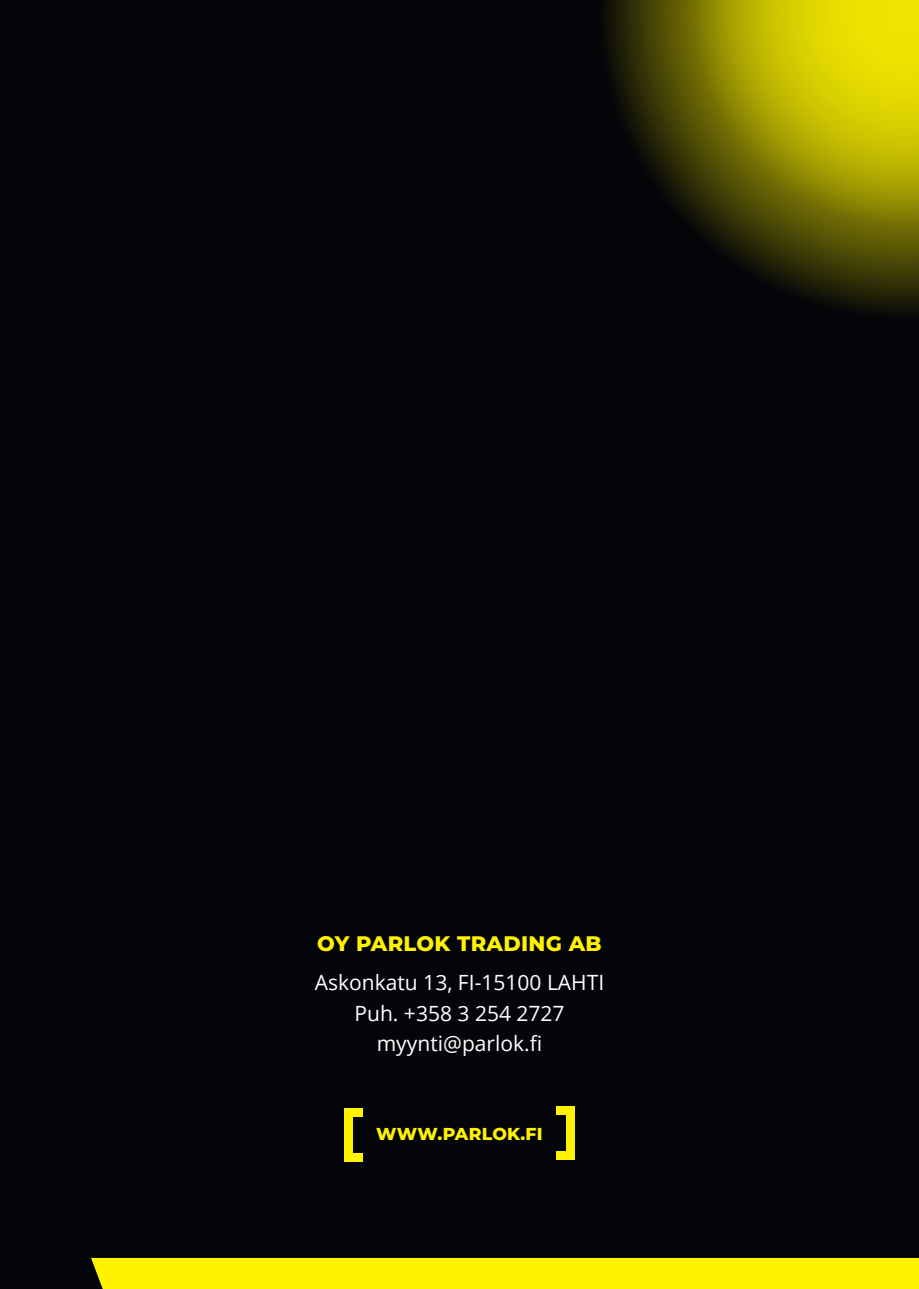
<style>
.page{position:relative;width:919px;height:1289px;background:#fff}
.page>*{position:absolute;margin:0;border:0;box-sizing:border-box;transform-origin:0 0}
.t1{font:21px/30px "Open Sans";color:#fff;text-align:center}
.t2{font:800 21px "Montserrat";letter-spacing:.015em;color:#fff300}
.t3{font:800 17.25px "Montserrat";letter-spacing:.015em;color:#fff300}
</style>
<div class="page">
<div style="left:0;top:0;width:918px;height:1288px;background:#040509"></div>
<svg style="left:598px;top:0;width:320px;height:320px;background:#1e1e07"></svg>
<svg style="left:692px;top:0;width:226px;height:227px;background:#a7a002"></svg>
<div style="left:91px;top:1257px;width:827px;height:31px;background:#fff300"></div>
<div style="left:345px;top:1108px;width:8px;height:42px;background:#fff300"></div>
<div style="left:345px;top:1108px;width:18px;height:8px;background:#fff300"></div>
<div style="left:345px;top:1119px;width:8px;height:42px;background:#fff300"></div>
<div style="left:345px;top:1153px;width:18px;height:8px;background:#fff300"></div>
<div style="left:566px;top:1106px;width:8px;height:42px;background:#fff300"></div>
<div style="left:556px;top:1106px;width:18px;height:8px;background:#fff300"></div>
<div style="left:566px;top:1117px;width:8px;height:42px;background:#fff300"></div>
<div style="left:556px;top:1151px;width:18px;height:8px;background:#fff300"></div>
<p class="t2" style="left:317px;top:928px;width:286px">OY PARLOK TRADING AB</p>
<p class="t1" style="left:315px;top:967px;width:291px">Askonkatu 13, FI-15100 LAHTI<br>Puh. +358 3 254 2727 myynti@parlok.fi</p>
<p class="t3" style="left:376px;top:1120px;width:168px">WWW.PARLOK.FI</p>
</div>
